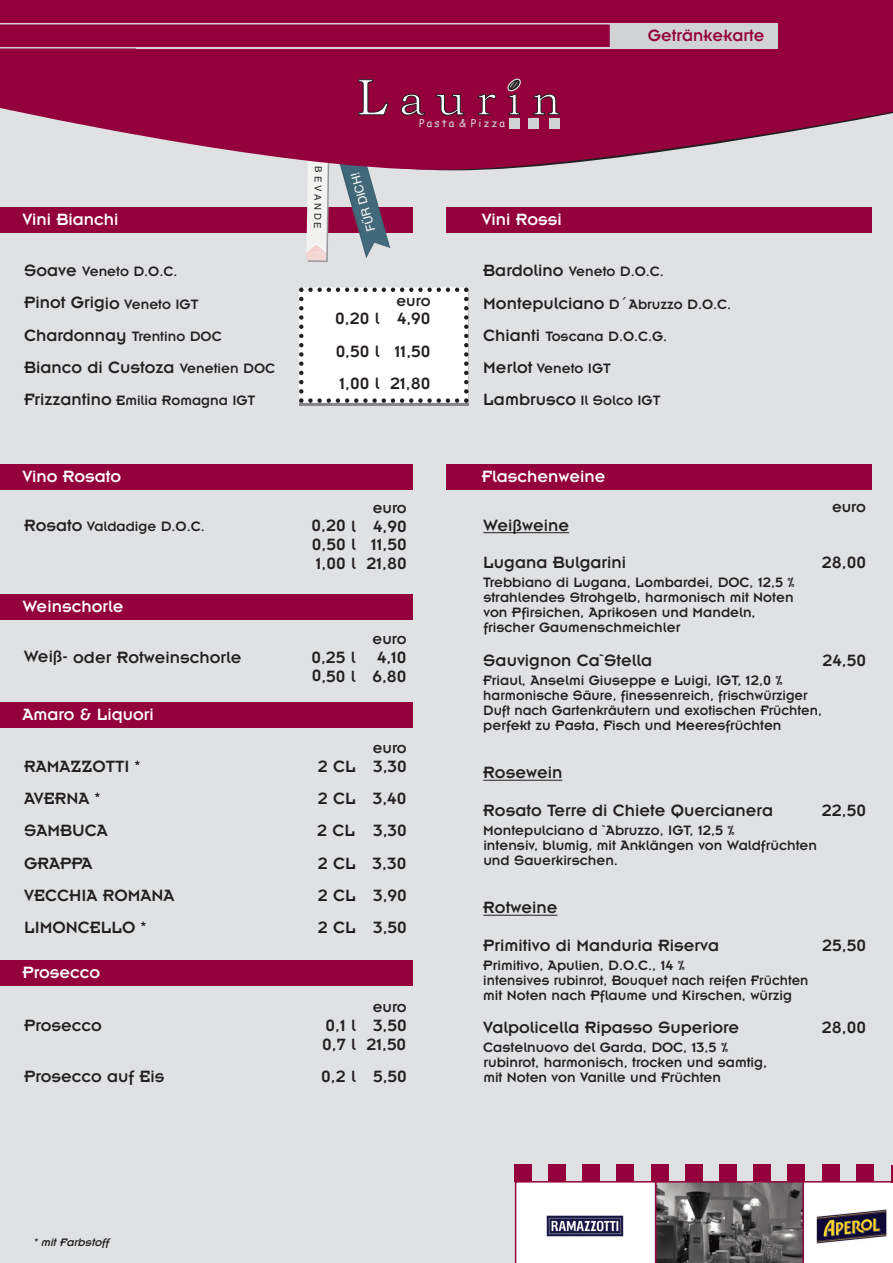
<style>
.page{position:relative;width:893px;height:1263px;background:#fff}
.page>*{position:absolute;margin:0;border:0;box-sizing:border-box;transform-origin:0 0}
.t1{font:18px/18.8px "Insignia A";color:#231f20}
.t2{font:18px "Insignia A";color:#fff}
.t3{font:18px "Insignia A";color:#94003b}
.t4{font:16.5px "Insignia A";color:#231f20}
.t5{font:15px/15px "Insignia A";color:#231f20}
.t6{font:italic 12px "Insignia A";color:#231f20}
.t7{font:12px "Helvetica";color:#fff}
.t8{font:10.8px "Comic Sans MS";letter-spacing:.2em;color:#d1d2d4}
.t9{font:9.45px "Helvetica";color:#231f20}
.s1{font-size:18px}
.s2{font-size:15px}
.s3{font-family:"Lucida Grande"}
</style>
<div class="page">
<div style="left:0;top:79px;width:893px;height:1184px;background:#e0e1e3"></div>
<div style="left:300px;top:290px;width:169px;height:116px;background:#848689"></div>
<div style="left:0;top:0;width:893px;height:64px;background:#94003b"></div>
<div style="left:0;top:207px;width:386px;height:26px;background:#94003b"></div>
<div style="left:446px;top:207px;width:426px;height:26px;background:#94003b"></div>
<svg style="left:0;top:30px;width:893px;height:140px;fill:#94003b"></svg>
<div style="left:510px;top:118px;width:10px;height:10px;background:#d1d2d4"></div>
<div style="left:529px;top:118px;width:10px;height:10px;background:#d1d2d4"></div>
<div style="left:549px;top:118px;width:10px;height:10px;background:#d1d2d4"></div>
<svg style="left:358px;top:79px;width:30px;height:36px"></svg>
<svg style="left:401px;top:94px;width:24px;height:21px"></svg>
<svg style="left:436px;top:94px;width:28px;height:22px"></svg>
<svg style="left:478px;top:94px;width:18px;height:21px"></svg>
<svg style="left:534px;top:94px;width:26px;height:21px"></svg>
<svg style="left:506px;top:74px;width:18px;height:41px"></svg>
<svg style="left:299px;top:140px;width:169px;height:263px"></svg>
<div style="left:136px;top:23px;width:641px;height:26px;background:#d1d2d4"></div>
<svg style="left:0;top:23px;width:610px;height:26px"></svg>
<svg style="left:515px;top:1165px;width:378px;height:98px;background:#b0a0a7"></svg>
<div style="left:515px;top:1165px;width:17px;height:17px;background:#94003b"></div>
<div style="left:0;top:464px;width:412px;height:25px;background:#94003b"></div>
<div style="left:446px;top:464px;width:426px;height:25px;background:#94003b"></div>
<div style="left:0;top:702px;width:412px;height:26px;background:#94003b"></div>
<div style="left:0;top:594px;width:412px;height:26px;background:#94003b"></div>
<div style="left:0;top:960px;width:412px;height:26px;background:#94003b"></div>
<hr style="left:483px;top:532px;width:86px;height:1px;background:#231f20">
<hr style="left:483px;top:780px;width:79px;height:1px;background:#231f20">
<hr style="left:483px;top:915px;width:74px;height:1px;background:#231f20">
<p class="t8" style="left:419px;top:115px;width:87px">Pasta &amp; Pizza</p>
<p class="t9" style="left:324px;top:166px;width:64px;rotate:91deg">BEVANDE</p>
<p class="t7" style="left:365px;top:233px;width:62px;rotate:-106deg">FÜR DICH!</p>
<p class="t2" style="left:23px;top:214px;width:97px">Vini Bianchi</p>
<p class="t2" style="left:482px;top:214px;width:81px">Vini Rossi</p>
<p class="t3" style="left:648px;top:29px;width:118px">Getränkekarte</p>
<p class="t5" style="left:24px;top:266px;width:155px"><span class="s1">Soave</span> Veneto D.O.C.</p>
<p class="t1" style="left:24px;top:295px;width:176px">Pinot Grigio <span class="s2">Veneto IGT</span></p>
<p class="t5" style="left:24px;top:330px;width:199px"><span class="s1">Chardonnay</span> Trentino DOC</p>
<p class="t1" style="left:24px;top:360px;width:252px">Bianco di Custoza <span class="s2">Venetien DOC</span></p>
<p class="t5" style="left:24px;top:395px;width:233px"><span class="s1">Frizzantino</span> Emilia Romagna IGT</p>
<p class="t4" style="left:396px;top:295px;width:35px">euro</p>
<p class="t1" style="left:335px;top:304px;width:97px;line-height:32.2px;text-align:justify">0,20 l 4,90<br>0,50 l 11,50<br>1,00 l 21,80</p>
<p class="t5" style="left:483px;top:257px;width:249px;line-height:32.2px"><span class="s1">Bardolino</span> Veneto D.O.C.<br><span class="s1">Montepulciano</span> D<span class="s3">´</span>Abruzzo D.O.C.<br><span class="s1">Chianti</span> Toscana D.O.C.G.<br><span class="s1">Merlot</span> Veneto IGT<br><span class="s1">Lambrusco</span> Il Solco IGT</p>
<p class="t2" style="left:23px;top:470px;width:100px">Vino Rosato</p>
<p class="t2" style="left:482px;top:470px;width:125px">Flaschenweine</p>
<p class="t4" style="left:373px;top:502px;width:35px">euro</p>
<p class="t5" style="left:24px;top:521px;width:182px"><span class="s1">Rosato</span> Valdadige D.O.C.</p>
<p class="t1" style="left:312px;top:518px;width:97px;text-align:justify">0,20 l 4,90<br>0,50 l 11,50<br>1,00 l 21,80</p>
<p class="t1" style="left:483px;top:508px;width:144px;line-height:37.5px">Weißweine<br>Lugana Bulgarini</p>
<p class="t4" style="left:832px;top:502px;width:35px">euro</p>
<p class="t1" style="left:822px;top:555px;width:46px">28,00</p>
<p class="t2" style="left:23px;top:601px;width:102px">Weinschorle</p>
<p class="t4" style="left:373px;top:634px;width:35px">euro</p>
<p class="t1" style="left:24px;top:649px;width:219px">Weiß- oder Rotweinschorle</p>
<p class="t1" style="left:311px;top:649px;width:97px">0,25 l 4,10<br>0,50 l 6,80</p>
<p class="t2" style="left:23px;top:709px;width:133px">Amaro &amp; Liquori</p>
<p class="t4" style="left:373px;top:743px;width:35px">euro</p>
<p class="t1" style="left:24px;top:759px;width:118px">RAMAZZOTTI *</p>
<p class="t1" style="left:318px;top:759px;width:91px">2 CL 3,30</p>
<p class="t1" style="left:24px;top:791px;width:77px">AVERNA *</p>
<p class="t1" style="left:318px;top:791px;width:90px">2 CL 3,40</p>
<p class="t1" style="left:24px;top:823px;width:85px">SAMBUCA</p>
<p class="t1" style="left:317px;top:823px;width:91px">2 CL 3,30</p>
<p class="t1" style="left:24px;top:855px;width:70px">GRAPPA</p>
<p class="t1" style="left:318px;top:855px;width:90px">2 CL 3,30</p>
<p class="t1" style="left:24px;top:888px;width:152px">VECCHIA ROMANA</p>
<p class="t1" style="left:318px;top:888px;width:91px">2 CL 3,90</p>
<p class="t1" style="left:24px;top:920px;width:123px">LIMONCELLO *</p>
<p class="t1" style="left:318px;top:920px;width:91px">2 CL 3,50</p>
<p class="t2" style="left:23px;top:967px;width:79px">Prosecco</p>
<p class="t4" style="left:373px;top:1002px;width:35px">euro</p>
<p class="t1" style="left:24px;top:1018px;width:79px">Prosecco</p>
<p class="t1" style="left:322px;top:1018px;width:86px">0,1 l 3,50<br>0,7 l 21,50</p>
<p class="t1" style="left:24px;top:1069px;width:142px">Prosecco auf Eis</p>
<p class="t1" style="left:321px;top:1069px;width:87px">0,2 l 5,50</p>
<p class="t6" style="left:34px;top:1238px;width:77px">* mit Farbstoff</p>
<p class="t5" style="left:483px;top:576px;width:313px">Trebbiano di Lugana, Lombardei, DOC, 12,5 % strahlendes Strohgelb, harmonisch mit Noten von Pfirsichen, Aprikosen und Mandeln, frischer Gaumenschmeichler</p>
<p class="t1" style="left:483px;top:652px;width:170px">Sauvignon Ca`Stella</p>
<p class="t1" style="left:822px;top:652px;width:45px">24,50</p>
<p class="t5" style="left:483px;top:674px;width:340px">Friaul, Anselmi Giuseppe e Luigi, IGT, 12,0 % harmonische Säure, finessenreich, frischwürziger Duft nach Gartenkräutern und exotischen Früchten, perfekt zu Pasta, Fisch und Meeresfrüchten</p>
<p class="t1" style="left:483px;top:756px;width:291px;line-height:37.5px">Rosewein<br>Rosato Terre di Chiete Quercianera</p>
<p class="t1" style="left:822px;top:802px;width:46px">22,50</p>
<p class="t5" style="left:483px;top:824px;width:335px">Montepulciano d `Abruzzo, IGT, 12,5 %<br>intensiv, blumig, mit Anklängen von Waldfrüchten und Sauerkirschen.</p>
<p class="t1" style="left:483px;top:891px;width:237px;line-height:37.5px">Rotweine<br>Primitivo di Manduria Riserva</p>
<p class="t1" style="left:822px;top:937px;width:45px">25,50</p>
<p class="t5" style="left:483px;top:959px;width:327px">Primitivo, Apulien, D.O.C., 14 %<br>intensives rubinrot, Bouquet nach reifen Früchten mit Noten nach Pflaume und Kirschen, würzig</p>
<p class="t1" style="left:483px;top:1020px;width:257px">Valpolicella Ripasso Superiore</p>
<p class="t1" style="left:822px;top:1020px;width:46px">28,00</p>
<p class="t5" style="left:483px;top:1041px;width:285px">Castelnuovo del Garda, DOC, 13,5 % rubinrot, harmonisch, trocken und samtig, mit Noten von Vanille und Früchten</p>
</div>
